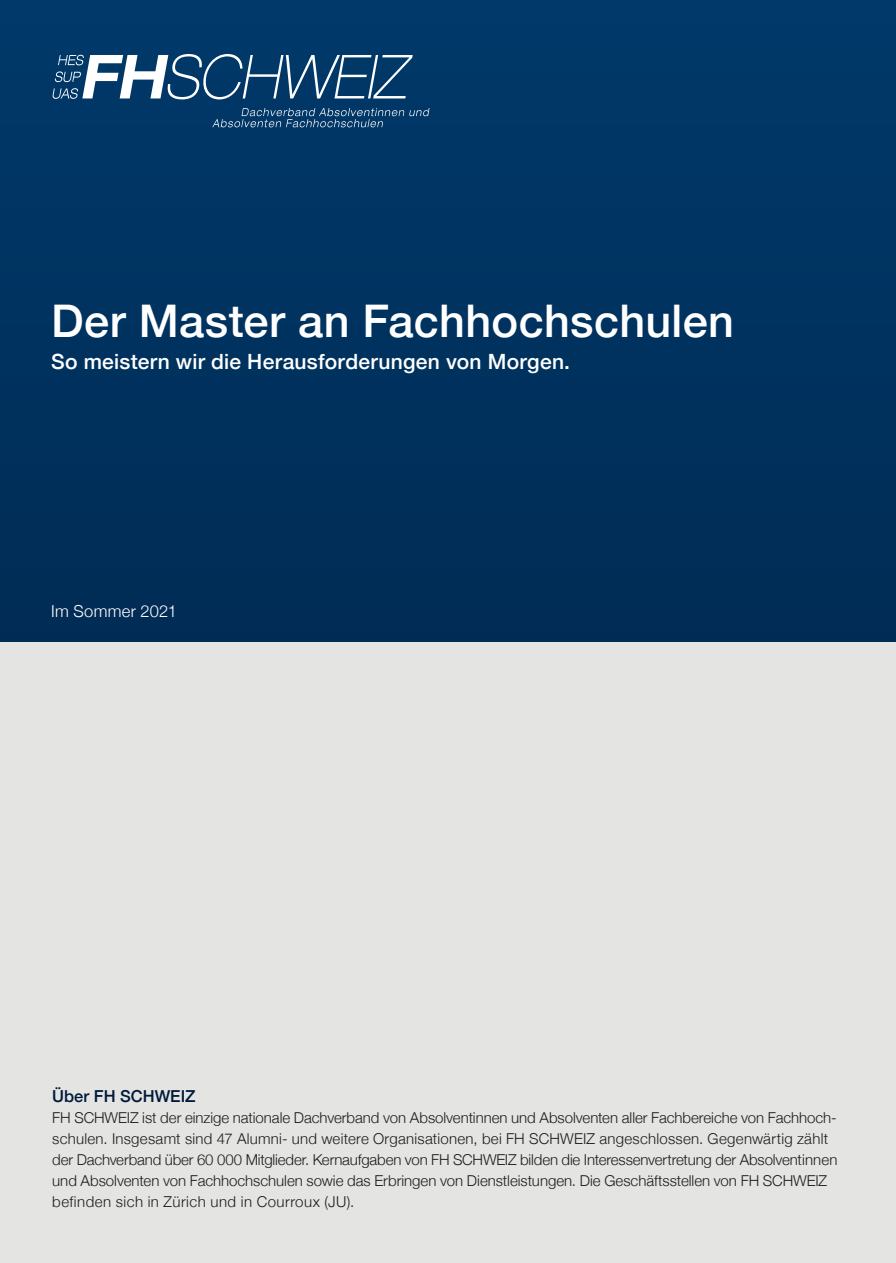
<style>
.page{position:relative;width:896px;height:1263px;background:#fff}
.page>*{position:absolute;margin:0;border:0;box-sizing:border-box;transform-origin:0 0}
.t1{font:500 45px "Helvetica Neue";letter-spacing:.01em;color:#fff}
.t2{font:500 21px "Helvetica Neue";letter-spacing:.015em;color:#fff}
.t3{font:500 16.5px "Helvetica Neue";color:#001a3b}
.t4{font:300 16.5px "Helvetica Neue";letter-spacing:.015em;color:#fff}
.t5{font:300 15px/21px "Helvetica Neue";color:#1d1d1b}
</style>
<div class="page">
<div style="left:0;top:0;width:895px;height:1263px;background:#00325f"></div>
<div style="left:0;top:642px;width:895px;height:621px;background:#e4e4e3"></div>
<svg style="left:52px;top:54px;width:360px;height:45px"></svg>
<svg style="left:212px;top:108px;width:217px;height:19px"></svg>
<h1 class="t1" style="left:51px;top:285px;width:684px">Der Master an Fachhochschulen</h1>
<h2 class="t2" style="left:51px;top:345px;width:520px">So meistern wir die Herausforderungen von Morgen.</h2>
<p class="t4" style="left:51px;top:597px;width:127px">Im Sommer 2021</p>
<p class="t3" style="left:52px;top:1083px;width:145px">Über FH SCHWEIZ</p>
<p class="t5" style="left:52px;top:1106px;width:786px">FH SCHWEIZ ist der einzige nationale Dachverband von Absolventinnen und Absolventen aller Fachbereiche von Fachhoch&shy;schulen. Insgesamt sind 47 Alumni- und weitere Organisationen, bei FH SCHWEIZ angeschlossen. Gegenwärtig zählt der Dachverband über 60 000 Mitglieder. Kernaufgaben von FH SCHWEIZ bilden die Interessenvertretung der Absolventinnen und Absolventen von Fachhochschulen sowie das Erbringen von Dienstleistungen. Die Geschäftsstellen von FH SCHWEIZ befinden sich in Zürich und in Courroux (JU).</p>
</div>
